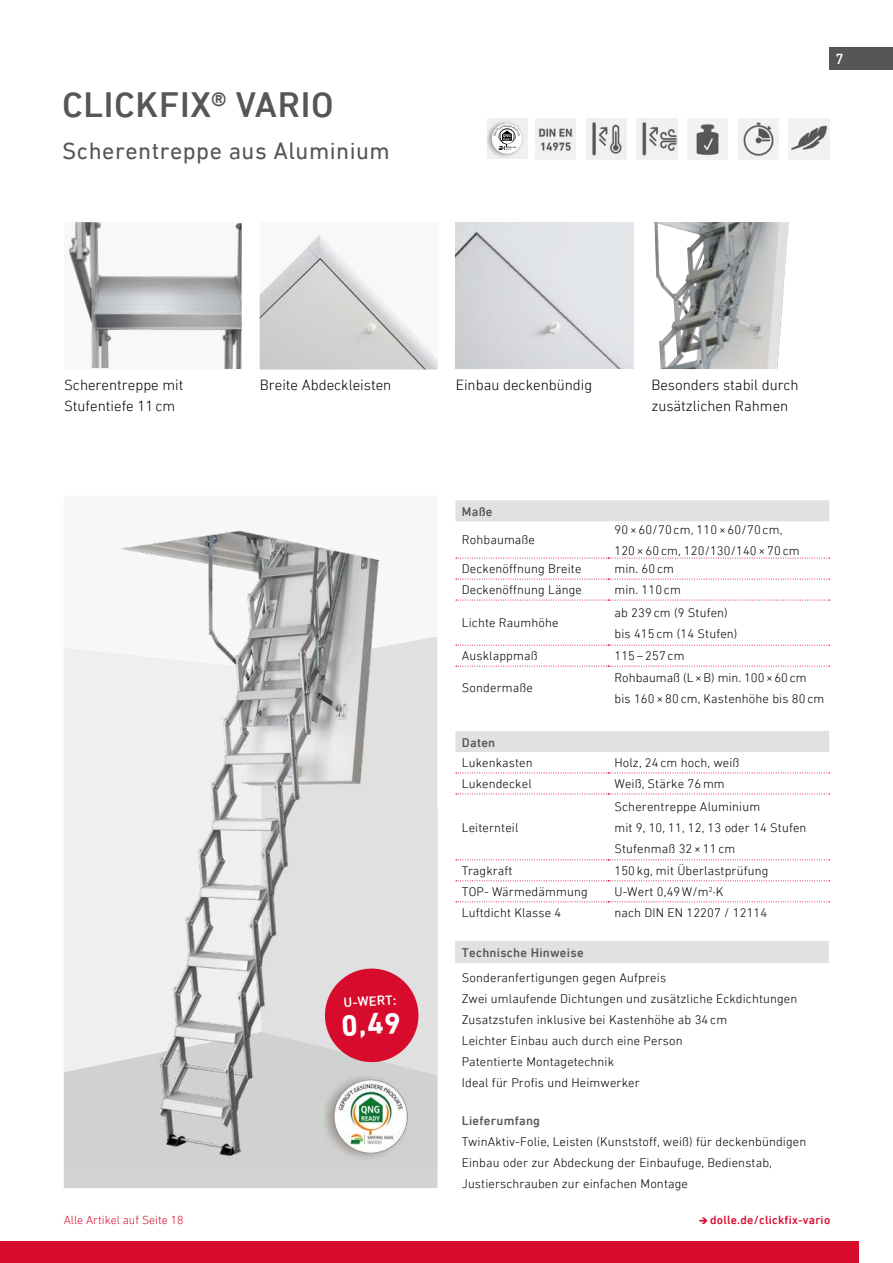
<style>
.page{position:relative;width:893px;height:1263px;background:#fff}
.page>*{position:absolute;margin:0;border:0;box-sizing:border-box;transform-origin:0 0}
.t1{font:500 36px "DIN Next LT Pro";letter-spacing:.02em;color:#565656}
.t2{font:700 30px "DIN Next LT Pro";color:#fff}
.t3{font:24px "DOLLEDIN Next LT Pro";letter-spacing:.02em;color:#565656}
.t4{font:300 15px/21px "DIN Next LT Pro";color:#000}
.t5{font:500 15px "DIN Next LT Pro";color:#fff}
.t6{font:500 13.5px "DIN Next LT Pro";color:#fff}
.t7{font:300 12.75px/21px "DIN Next LT Pro";letter-spacing:.01em;color:#000}
.t8{font:500 12.75px "DIN Next LT Pro";letter-spacing:.02em;color:#565656}
.t9{font:500 12px "DIN Next LT Pro";letter-spacing:.02em;color:#d70b2c}
.t10{font:300 12px "DIN Next LT Pro";color:#d70b2c}
</style>
<div class="page">
<div style="left:64px;top:1075px;width:373px;height:113px;background:#d1d2d2"></div>
<img style="left:63px;top:527px;width:371px;height:639px">
<svg style="left:324px;top:967px;width:96px;height:96px;background:#d84059"></svg>
<img style="left:68px;top:222px;width:174px;height:147px">
<img style="left:652px;top:222px;width:137px;height:147px">
<img style="left:325px;top:1077px;width:84px;height:84px">
<img style="left:637px;top:119px;width:40px;height:40px">
<img style="left:535px;top:119px;width:41px;height:40px">
<img style="left:586px;top:119px;width:40px;height:40px">
<img style="left:738px;top:119px;width:40px;height:40px">
<img style="left:687px;top:119px;width:41px;height:40px">
<img style="left:789px;top:119px;width:40px;height:40px">
<div style="left:487px;top:119px;width:40px;height:40px;background:#f0f0f0"></div>
<img style="left:487px;top:121px;width:36px;height:36px">
<div style="left:260px;top:222px;width:177px;height:147px;background:#f8f8f8"></div>
<img style="left:260px;top:235px;width:177px;height:134px">
<img style="left:455px;top:222px;width:178px;height:146px">
<div style="left:0;top:1242px;width:859px;height:21px;background:#d70b2c"></div>
<div style="left:455px;top:500px;width:374px;height:21px;background:#e1e1e1"></div>
<svg style="left:456px;top:558px;width:374px;height:1px"></svg>
<svg style="left:456px;top:579px;width:374px;height:1px"></svg>
<svg style="left:456px;top:600px;width:374px;height:1px"></svg>
<svg style="left:456px;top:645px;width:374px;height:1px"></svg>
<svg style="left:456px;top:666px;width:374px;height:1px"></svg>
<div style="left:455px;top:731px;width:374px;height:21px;background:#e1e1e1"></div>
<svg style="left:456px;top:772px;width:374px;height:1px"></svg>
<svg style="left:456px;top:793px;width:374px;height:1px"></svg>
<svg style="left:456px;top:859px;width:374px;height:1px"></svg>
<svg style="left:456px;top:880px;width:374px;height:1px"></svg>
<svg style="left:456px;top:901px;width:374px;height:1px"></svg>
<div style="left:455px;top:941px;width:374px;height:21px;background:#e1e1e1"></div>
<div style="left:829px;top:47px;width:64px;height:23px;background:#565656"></div>
<div style="left:836px;top:53px;width:8px;height:11px;background:#000;opacity:.45"></div>
<svg style="left:492px;top:123px;width:30px;height:31px"></svg>
<h1 class="t1" style="left:62px;top:84px;width:273px">CLICKFIX® VARIO</h1>
<h3 class="t3" style="left:62px;top:137px;width:329px">Scherentreppe aus Aluminium</h3>
<p class="t5" style="left:836px;top:50px;width:10px">7</p>
<p class="t4" style="left:64px;top:374px;width:121px">Scherentreppe mit<br>Stufentiefe 11cm</p>
<p class="t4" style="left:651px;top:374px;width:149px">Besonders stabil durch zusätzlichen Rahmen</p>
<p class="t4" style="left:260px;top:374px;width:133px">Breite Abdeckleisten</p>
<p class="t4" style="left:456px;top:374px;width:138px">Einbau deckenbündig</p>
<p class="t6" style="left:343px;top:995px;width:54px;rotate:-3deg">U-WERT:</p>
<h2 class="t2" style="left:341px;top:1008px;width:61px;rotate:-3deg">0,49</h2>
<p class="t8" style="left:462px;top:504px;width:32px">Maße</p>
<p class="t7" style="left:462px;top:529px;width:75px">Rohbaumaße</p>
<p class="t7" style="left:614px;top:519px;width:187px">90 × 60/70 cm, 110 × 60/70 cm,<br>120 × 60 cm, 120/130/140 × 70 cm</p>
<p class="t7" style="left:462px;top:558px;width:121px">Deckenöffnung Breite</p>
<p class="t7" style="left:614px;top:558px;width:61px">min. 60 cm</p>
<p class="t7" style="left:462px;top:579px;width:122px">Deckenöffnung Länge</p>
<p class="t7" style="left:614px;top:579px;width:68px">min. 110 cm</p>
<p class="t7" style="left:462px;top:612px;width:98px">Lichte Raumhöhe</p>
<p class="t7" style="left:614px;top:602px;width:125px">ab 239 cm (9 Stufen) bis 415 cm (14 Stufen)</p>
<p class="t7" style="left:462px;top:645px;width:77px">Ausklappmaß</p>
<p class="t7" style="left:614px;top:645px;width:72px">115 – 257 cm</p>
<p class="t7" style="left:462px;top:677px;width:73px">Sondermaße</p>
<p class="t7" style="left:614px;top:667px;width:211px">Rohbaumaß (L×B) min. 100×60cm bis 160 × 80 cm, Kastenhöhe bis 80 cm</p>
<p class="t8" style="left:462px;top:735px;width:35px">Daten</p>
<p class="t7" style="left:462px;top:752px;width:72px">Lukenkasten</p>
<p class="t7" style="left:614px;top:752px;width:126px">Holz, 24 cm hoch, weiß</p>
<p class="t7" style="left:462px;top:773px;width:71px">Lukendeckel</p>
<p class="t7" style="left:614px;top:773px;width:112px">Weiß, Stärke 76 mm</p>
<p class="t7" style="left:462px;top:817px;width:58px">Leiternteil</p>
<p class="t7" style="left:614px;top:796px;width:194px">Scherentreppe Aluminium<br>mit 9, 10, 11, 12, 13 oder 14 Stufen<br>Stufenmaß 32 × 11 cm</p>
<p class="t7" style="left:462px;top:860px;width:52px">Tragkraft</p>
<p class="t7" style="left:614px;top:860px;width:155px">150 kg, mit Überlastprüfung</p>
<p class="t7" style="left:462px;top:881px;width:127px">TOP- Wärmedämmung</p>
<p class="t7" style="left:614px;top:881px;width:110px">U-Wert 0,49W/m<sup>2</sup>·K</p>
<p class="t7" style="left:462px;top:902px;width:101px">Luftdicht Klasse 4</p>
<p class="t7" style="left:614px;top:902px;width:154px">nach DIN EN 12207 / 12114</p>
<p class="t8" style="left:462px;top:945px;width:123px">Technische Hinweise</p>
<p class="t7" style="left:462px;top:967px;width:337px">Sonderanfertigungen gegen Aufpreis<br>Zwei umlaufende Dichtungen und zusätzliche Eckdichtungen Zusatzstufen inklusive bei Kastenhöhe ab 34 cm<br>Leichter Einbau auch durch eine Person<br>Patentierte Montagetechnik<br>Ideal für Profis und Heimwerker</p>
<p class="t8" style="left:462px;top:1113px;width:80px">Lieferumfang</p>
<p class="t7" style="left:462px;top:1131px;width:346px">TwinAktiv-Folie, Leisten (Kunststoff, weiß) für deckenbündigen<br>Einbau oder zur Abdeckung der Einbaufuge, Bedienstab,<br>Justierschrauben zur einfachen Montage</p>
<p class="t10" style="left:64px;top:1213px;width:121px">Alle Artikel auf Seite 18</p>
<p class="t9" style="left:699px;top:1213px;width:133px">➔dolle.de/clickfix-vario</p>
</div>
